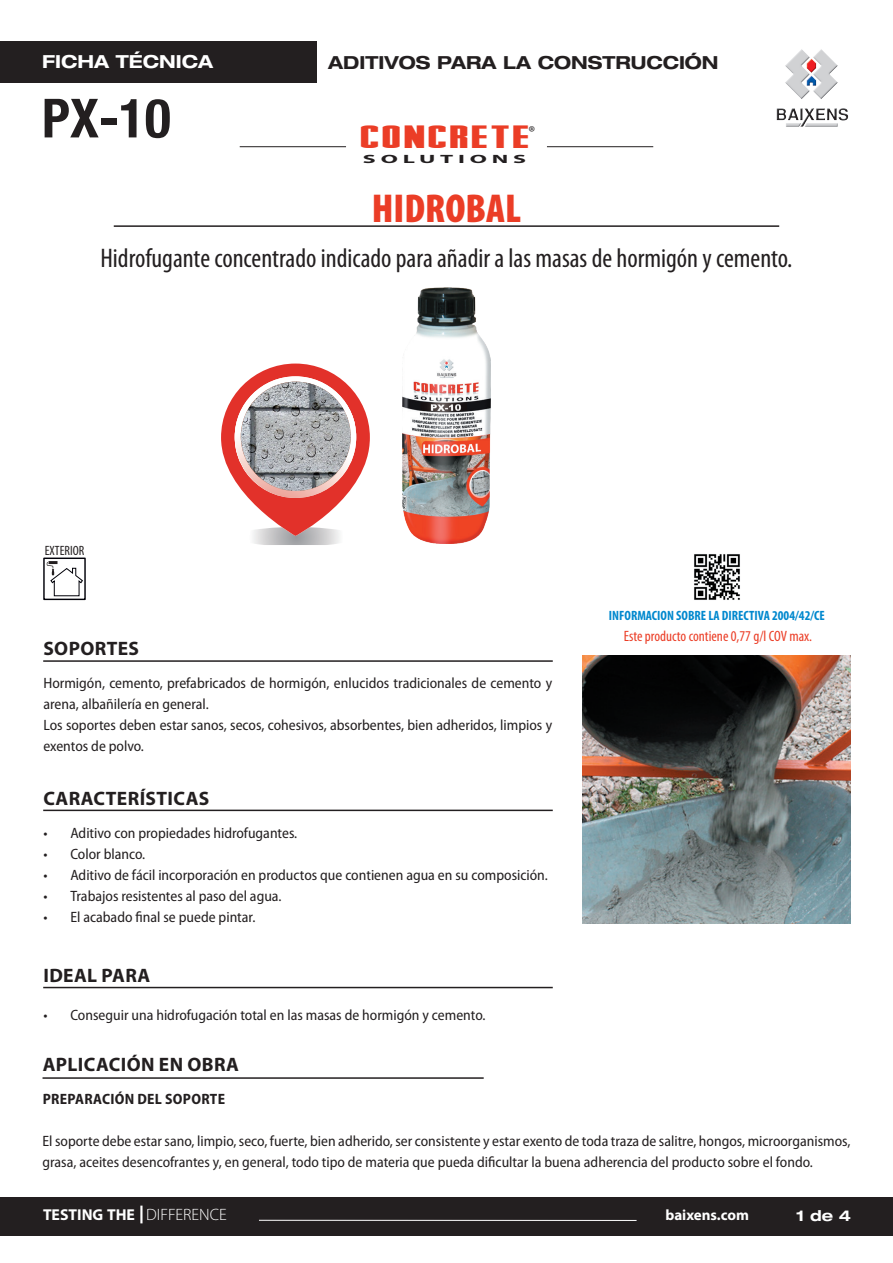
<style>
.page{position:relative;width:893px;height:1263px;background:#fff}
.page>*{position:absolute;margin:0;border:0;box-sizing:border-box;transform-origin:0 0}
.t1{font:700 condensed 54px "Helvetica Neue LT Com";color:#231f20}
.t2{font:900 condensed 40.5px "Myriad Pro";color:#eb3d26}
.t3{font:33px "Stark";color:#eb3d26;scale:1.5 1}
.t4{font:condensed 27px "Myriad Pro";color:#231f20}
.t5{font:21px "Minion Pro";color:#231f20}
.t6{font:700 19.5px "Myriad Pro";letter-spacing:.02em;color:#231f20}
.t7{font:700 expanded 18px "Helvetica Neue";color:#231f20}
.t8{font:700 expanded 18px "Helvetica Neue LT Pro";color:#fff}
.t9{font:700 15.75px "Myriad Pro";color:#fff}
.t10{font:semi-condensed 15px/21px "Myriad Pro";color:#231f20}
.t11{font:condensed 15px "Myriad Pro";color:#eb3d26}
.t12{font:700 semi-condensed 15px "Myriad Pro";letter-spacing:.02em;color:#231f20}
.t13{font:700 15px "Myriad Pro";color:#fff}
.t14{font:700 expanded 15px "Helvetica Neue LT Pro";color:#fff}
.t15{font:700 condensed 13.5px "Myriad Pro";color:#0088ce}
.t16{font:condensed 13.5px "Myriad Pro";color:#231f20}
.t17{font:700 12px "Myriad Pro";letter-spacing:.2em;color:#231f20;scale:2 1}
.s1{font-weight:300;font-size:16.5px}
</style>
<div class="page">
<div style="left:0;top:42px;width:316px;height:41px;background:#231f20"></div>
<hr style="left:114px;top:225px;width:665px;height:2px;background:#231f20">
<img style="left:776px;top:49px;width:73px;height:78px">
<hr style="left:240px;top:146px;width:106px;height:1px;background:#231f20">
<hr style="left:547px;top:146px;width:106px;height:1px;background:#231f20">
<hr style="left:43px;top:660px;width:510px;height:2px;background:#231f20">
<hr style="left:43px;top:810px;width:510px;height:1px;background:#231f20">
<div style="left:0;top:1196px;width:893px;height:39px;background:#231f20"></div>
<hr style="left:140px;top:1205px;width:3px;height:18px;background:#fff">
<hr style="left:259px;top:1220px;width:378px;height:1px;background:#fff">
<hr style="left:43px;top:987px;width:510px;height:1px;background:#231f20">
<div style="left:43px;top:558px;width:43px;height:42px;border:1px solid #000008"></div>
<svg style="left:47px;top:561px;width:36px;height:35px"></svg>
<hr style="left:43px;top:1077px;width:441px;height:2px;background:#231f20">
<img style="left:582px;top:655px;width:268px;height:268px">
<img style="left:402px;top:288px;width:89px;height:255px">
<img style="left:694px;top:554px;width:46px;height:46px">
<svg style="left:221px;top:364px;width:149px;height:181px"></svg>
<img style="left:241px;top:382px;width:110px;height:109px;border-radius:55px">
<p class="t8" style="left:42px;top:50px;width:172px">FICHA TÉCNICA</p>
<h1 class="t1" style="left:42px;top:86px;width:130px">PX-10</h1>
<p class="t7" style="left:328px;top:51px;width:392px">ADITIVOS PARA LA CONSTRUCCIÓN</p>
<h3 class="t3" style="left:361px;top:118px;width:116px">CONCRETE</h3>
<h3 class="t5" style="left:529px;top:119px;width:8px">®</h3>
<p class="t17" style="left:363px;top:151px;width:83px">SOLUTIONS</p>
<h2 class="t2" style="left:372px;top:186px;width:151px">HIDROBAL</h2>
<h3 class="t4" style="left:100px;top:242px;width:693px">Hidrofugante concentrado indicado para añadir a las masas de hormigón y cemento.</h3>
<p class="t16" style="left:45px;top:542px;width:41px">EXTERIOR</p>
<h3 class="t6" style="left:43px;top:636px;width:97px">SOPORTES</h3>
<p class="t10" style="left:43px;top:673px;width:510px">Hormigón, cemento, prefabricados de hormigón, enlucidos tradicionales de cemento y arena, albañilería en general.<br>Los soportes deben estar sanos, secos, cohesivos, absorbentes, bien adheridos, limpios y exentos de polvo.</p>
<h3 class="t6" style="left:43px;top:785px;width:168px">CARACTERÍSTICAS</h3>
<p class="t10" style="left:43px;top:823px;width:255px">• Aditivo con propiedades hidrofugantes.</p>
<p class="t10" style="left:43px;top:844px;width:103px">• Color blanco.</p>
<p class="t10" style="left:43px;top:865px;width:506px">• Aditivo de fácil incorporación en productos que contienen agua en su composición.</p>
<p class="t10" style="left:43px;top:886px;width:240px">• Trabajos resistentes al paso del agua.</p>
<p class="t10" style="left:43px;top:907px;width:213px">• El acabado final se puede pintar.</p>
<h3 class="t6" style="left:43px;top:962px;width:108px">IDEAL PARA</h3>
<p class="t10" style="left:43px;top:1004px;width:444px">• Conseguir una hidrofugación total en las masas de hormigón y cemento.</p>
<p class="t15" style="left:609px;top:607px;width:217px">INFORMACION SOBRE LA DIRECTIVA 2004/42/CE</p>
<p class="t11" style="left:624px;top:627px;width:190px">Este producto contiene 0,77 g/l COV max.</p>
<h3 class="t6" style="left:43px;top:1052px;width:198px">APLICACIÓN EN OBRA</h3>
<p class="t12" style="left:43px;top:1090px;width:184px">PREPARACIÓN DEL SOPORTE</p>
<p class="t10" style="left:43px;top:1131px;width:809px">El soporte debe estar sano, limpio, seco, fuerte, bien adherido, ser consistente y estar exento de toda traza de salitre, hongos, microorganismos, grasa, aceites desencofrantes y, en general, todo tipo de materia que pueda dificultar la buena adherencia del producto sobre el fondo.</p>
<p class="t9" style="left:43px;top:1204px;width:185px">TESTING THE <span class="s1">DIFFERENCE</span></p>
<p class="t13" style="left:665px;top:1205px;width:85px">baixens.com</p>
<p class="t14" style="left:796px;top:1205px;width:56px">1 de 4</p>
</div>
